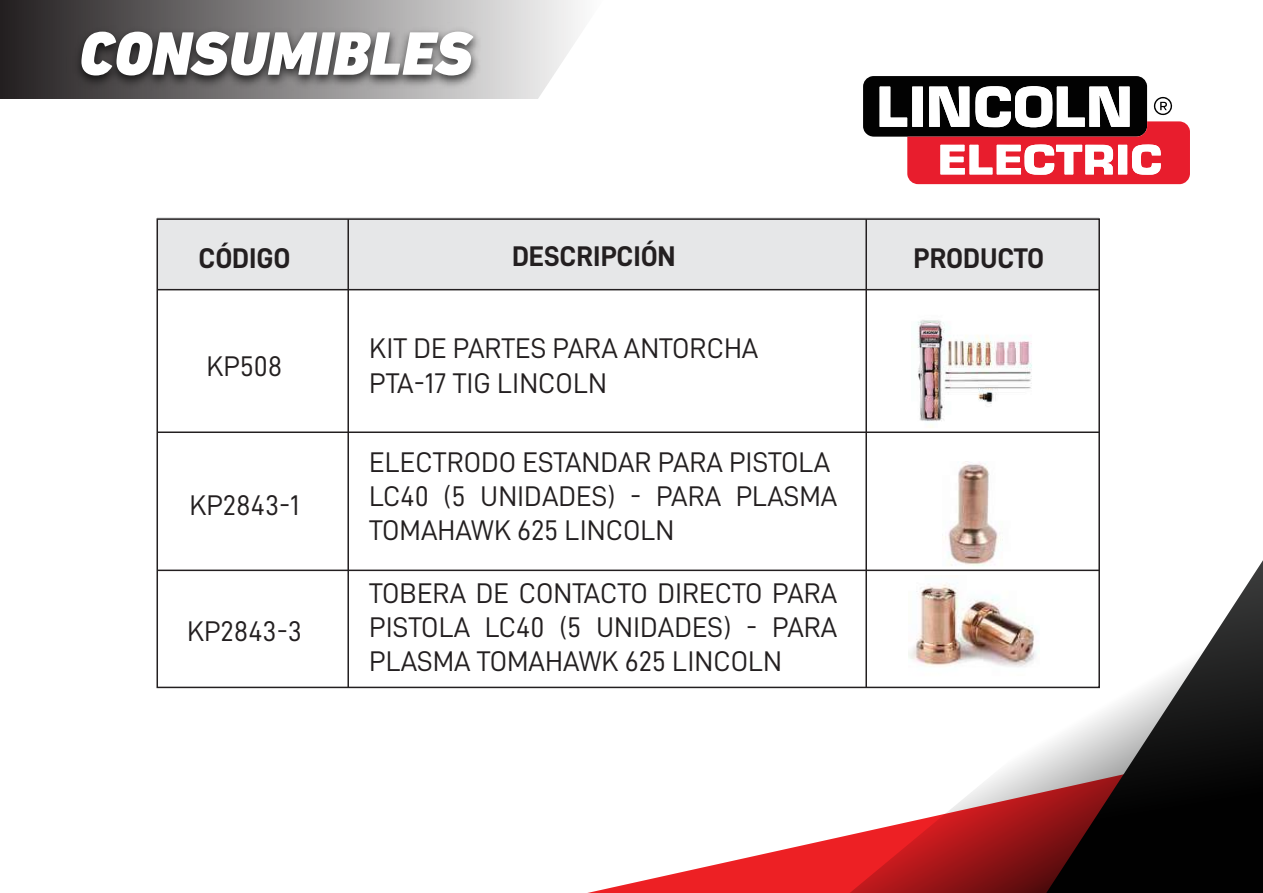
<style>
.page{position:relative;width:1263px;height:893px;background:#fff}
.page>*{position:absolute;margin:0;border:0;box-sizing:border-box;transform-origin:0 0}
.t1{font:italic 900 62.4px "DIN Next LT Pro";color:#fff}
.t2{font:28.5px/34.2px "D DIN";color:#231f20}
.t3{font:28.5px "D DIN Bold";letter-spacing:-.01em;color:#231f20}
</style>
<div class="page">
<svg style="left:863px;top:76px;width:327px;height:215px"></svg>
<svg style="left:587px;top:747px;width:459px;height:146px"></svg>
<svg style="left:1046px;top:560px;width:217px;height:333px"></svg>
<svg style="left:0;top:0;width:578px;height:99px;background:#949292"></svg>
<img style="left:66px;top:14px;width:420px;height:85px">
<img style="left:917px;top:320px;width:115px;height:108px">
<img style="left:928px;top:461px;width:92px;height:109px">
<img style="left:908px;top:584px;width:129px;height:83px">
<div style="left:157px;top:218px;width:942px;height:72px;background:#e6e7e8"></div>
<hr style="left:157px;top:570px;width:942px;height:1px;background:#231f20">
<hr style="left:157px;top:431px;width:942px;height:2px;background:#231f20">
<hr style="left:157px;top:289px;width:942px;height:1px;background:#231f20">
<hr style="left:865px;top:219px;width:2px;height:468px;background:#231f20">
<hr style="left:347px;top:219px;width:2px;height:468px;background:#231f20">
<h1 class="t1" style="left:79px;top:16px;width:395px">CONSUMIBLES</h1>
<p class="t3" style="left:198px;top:242px;width:94px">CÓDIGO</p>
<p class="t3" style="left:512px;top:241px;width:165px">DESCRIPCIÓN</p>
<p class="t3" style="left:913px;top:242px;width:132px">PRODUCTO</p>
<p class="t2" style="left:207px;top:349px;width:77px">KP508</p>
<p class="t2" style="left:189px;top:488px;width:112px">KP2843-1</p>
<p class="t2" style="left:187px;top:613px;width:117px">KP2843-3</p>
<p class="t2" style="left:369px;top:331px;width:391px">KIT DE PARTES PARA ANTORCHA<br>PTA-17 TIG LINCOLN</p>
<p class="t2" style="left:369px;top:445px;width:469px">ELECTRODO ESTANDAR PARA PISTOLA<br>LC40 (5 UNIDADES) - PARA PLASMA<br>TOMAHAWK 625 LINCOLN</p>
<p class="t2" style="left:369px;top:575px;width:470px;text-align:justify">TOBERA DE CONTACTO DIRECTO PARA PISTOLA LC40 (5 UNIDADES) - PARA PLASMA TOMAHAWK 625 LINCOLN</p>
</div>
